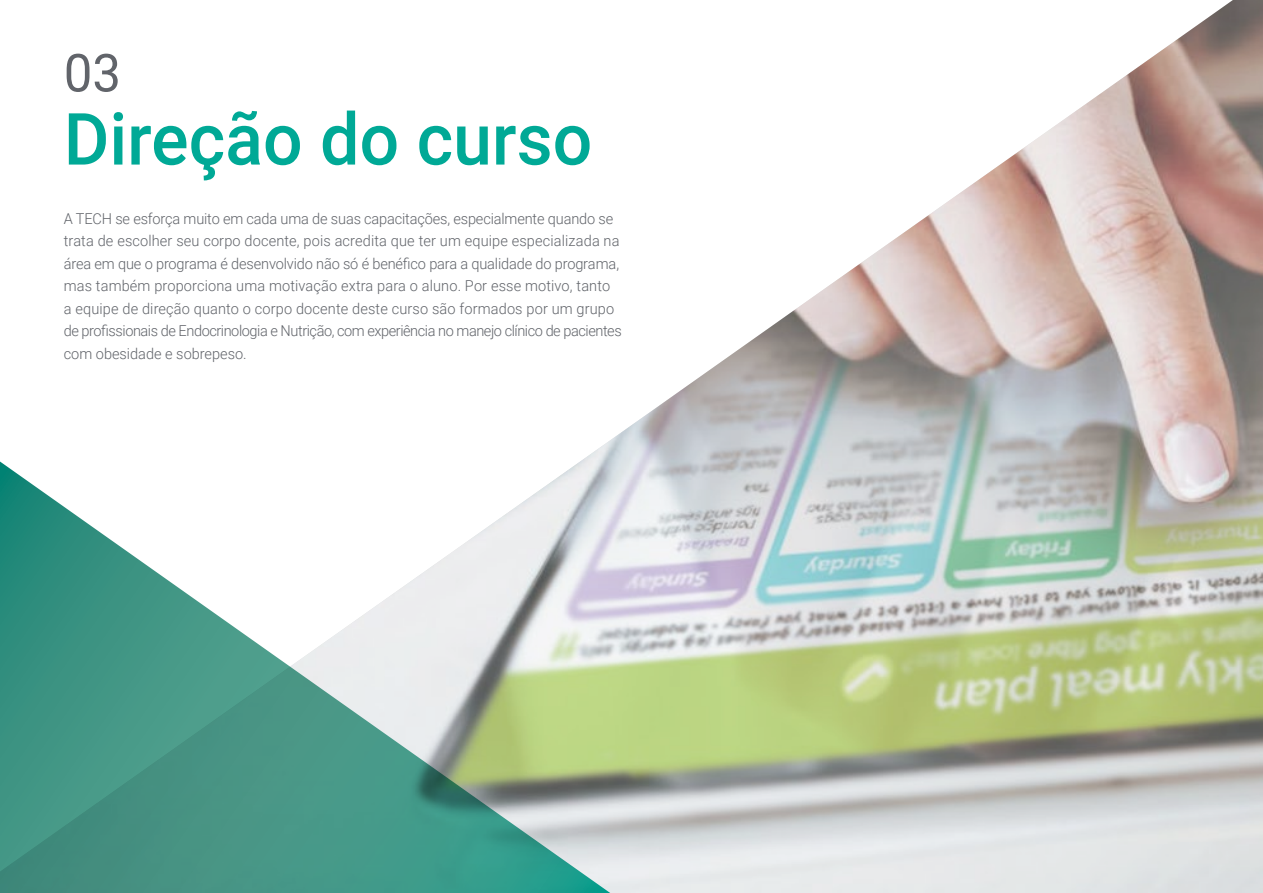
<style>
.page{position:relative;width:1263px;height:893px;background:#fff}
.page>*{position:absolute;margin:0;border:0;box-sizing:border-box;transform-origin:0 0}
.t1{font:500 72px "Roboto";color:#00a996}
.t2{font:52.5px "Roboto";color:#61646a}
.t3{font:300 15px/22.5px "Roboto";color:#61646a}
</style>
<div class="page">
<img style="left:602px;top:0;width:661px;height:893px">
<svg style="left:0;top:446px;width:640px;height:447px"></svg>
<h2 class="t2" style="left:64px;top:36px;width:59px">03</h2>
<h1 class="t1" style="left:64px;top:89px;width:530px">Direção do curso</h1>
<p class="t3" style="left:64px;top:207px;width:559px">A TECH se esforça muito em cada uma de suas capacitações, especialmente quando se trata de escolher seu corpo docente, pois acredita que ter um equipe especializada na área em que o programa é desenvolvido não só é benéfico para a qualidade do programa, mas também proporciona uma motivação extra para o aluno. Por esse motivo, tanto a equipe de direção quanto o corpo docente deste curso são formados por um grupo de profissionais de Endocrinologia e Nutrição, com experiência no manejo clínico de pacientes com obesidade e sobrepeso.</p>
</div>
